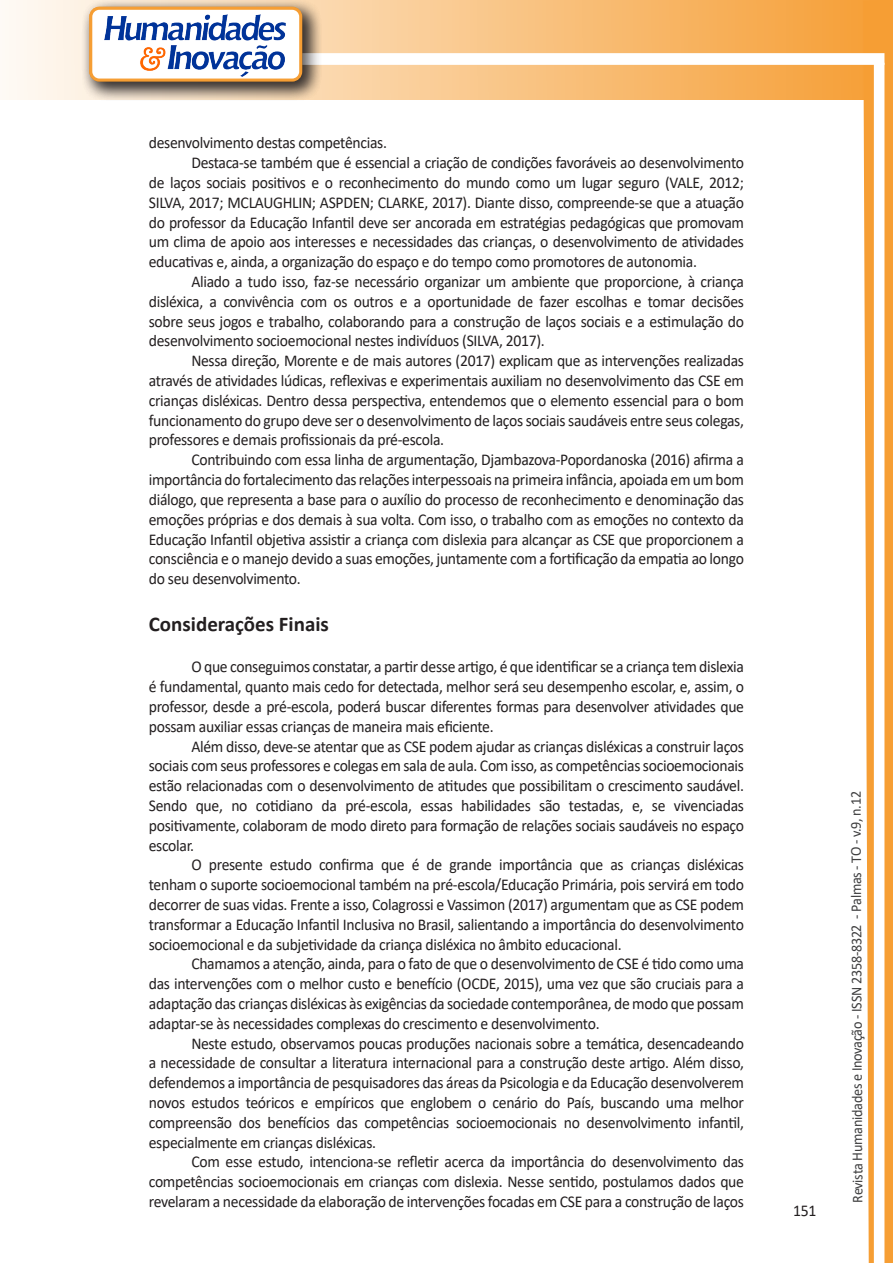
<style>
.page{position:relative;width:893px;height:1263px;background:#fff}
.page>*{position:absolute;margin:0;border:0;box-sizing:border-box;transform-origin:0 0}
.Titulo_2{font:700 21px "Calibri";color:#231f20}
.texto{font:16.5px/19.8px "Calibri";letter-spacing:-.02em;color:#231f20;text-align:justify;scale:.95 1}
.t1{font:15px "Calibri";letter-spacing:-.025em;color:#3e3e3f;scale:.95 1}
</style>
<div class="page">
<svg style="left:5px;top:0;width:858px;height:100px;background:#f9c484"></svg>
<div style="left:302px;top:53px;width:582px;height:12px;background:#fff;border:2px solid #fff"></div>
<svg style="left:863px;top:0;width:30px;height:1263px"></svg>
<div style="left:81px;top:0;width:241px;height:102px;background:#231f20;opacity:.75"></div>
<div style="left:91px;top:8px;width:210px;height:72px;background:#fff;border-radius:9px"></div>
<img style="left:104px;top:14px;width:181px;height:62px">
<div style="left:89px;top:7px;width:213px;height:75px;border:3px solid #f69e34;border-radius:9px"></div>
<p class="texto" style="left:149px;top:133px;width:252px">desenvolvimento destas competências.</p>
<p class="texto" style="left:149px;top:152px;width:628px;text-indent:43px">Destaca-se também que é essencial a criação de condições favoráveis ao desenvolvimento de laços sociais positivos e o reconhecimento do mundo como um lugar seguro (VALE, 2012; SILVA, 2017; MCLAUGHLIN; ASPDEN; CLARKE, 2017). Diante disso, compreende-se que a atuação do professor da Educação Infantil deve ser ancorada em estratégias pedagógicas que promovam um clima de apoio aos interesses e necessidades das crianças, o desenvolvimento de atividades educativas e, ainda, a organização do espaço e do tempo como promotores de autonomia.</p>
<p class="texto" style="left:149px;top:271px;width:628px;text-indent:43px">Aliado a tudo isso, faz-se necessário organizar um ambiente que proporcione, à criança disléxica, a convivência com os outros e a oportunidade de fazer escolhas e tomar decisões sobre seus jogos e trabalho, colaborando para a construção de laços sociais e a estimulação do desenvolvimento socioemocional nestes indivíduos (SILVA, 2017).</p>
<p class="texto" style="left:149px;top:350px;width:628px;text-indent:43px">Nessa direção, Morente e de mais autores (2017) explicam que as intervenções realizadas através de atividades lúdicas, reflexivas e experimentais auxiliam no desenvolvimento das CSE em crianças disléxicas. Dentro dessa perspectiva, entendemos que o elemento essencial para o bom funcionamento do grupo deve ser o desenvolvimento de laços sociais saudáveis entre seus colegas, professores e demais profissionais da pré-escola.</p>
<p class="texto" style="left:149px;top:449px;width:628px;text-indent:43px">Contribuindo com essa linha de argumentação, Djambazova-Popordanoska (2016) afirma a importância do fortalecimento das relações interpessoais na primeira infância, apoiada em um bom diálogo, que representa a base para o auxílio do processo de reconhecimento e denominação das emoções próprias e dos demais à sua volta. Com isso, o trabalho com as emoções no contexto da Educação Infantil objetiva assistir a criança com dislexia para alcançar as CSE que proporcionem a consciência e o manejo devido a suas emoções, juntamente com a fortificação da empatia ao longo do seu desenvolvimento.</p>
<p class="Titulo_2" style="left:149px;top:609px;width:182px">Considerações Finais</p>
<p class="texto" style="left:149px;top:656px;width:628px;text-indent:43px">O que conseguimos constatar, a partir desse artigo, é que identificar se a criança tem dislexia é fundamental, quanto mais cedo for detectada, melhor será seu desempenho escolar, e, assim, o professor, desde a pré-escola, poderá buscar diferentes formas para desenvolver atividades que possam auxiliar essas crianças de maneira mais eficiente.</p>
<p class="texto" style="left:149px;top:736px;width:628px;text-indent:43px">Além disso, deve-se atentar que as CSE podem ajudar as crianças disléxicas a construir laços sociais com seus professores e colegas em sala de aula. Com isso, as competências socioemocionais estão relacionadas com o desenvolvimento de atitudes que possibilitam o crescimento saudável.<br>Sendo que, no cotidiano da pré-escola, essas habilidades são testadas, e, se vivenciadas positivamente, colaboram de modo direto para formação de relações sociais saudáveis no espaço escolar.</p>
<p class="texto" style="left:149px;top:854px;width:628px;text-indent:43px">O presente estudo confirma que é de grande importância que as crianças disléxicas tenham o suporte socioemocional também na pré-escola/Educação Primária, pois servirá em todo decorrer de suas vidas. Frente a isso, Colagrossi e Vassimon (2017) argumentam que as CSE podem transformar a Educação Infantil Inclusiva no Brasil, salientando a importância do desenvolvimento socioemocional e da subjetividade da criança disléxica no âmbito educacional.</p>
<p class="texto" style="left:149px;top:953px;width:628px;text-indent:43px">Chamamos a atenção, ainda, para o fato de que o desenvolvimento de CSE é tido como uma das intervenções com o melhor custo e benefício (OCDE, 2015), uma vez que são cruciais para a adaptação das crianças disléxicas às exigências da sociedade contemporânea, de modo que possam adaptar-se às necessidades complexas do crescimento e desenvolvimento.</p>
<p class="texto" style="left:149px;top:1033px;width:628px;text-indent:43px">Neste estudo, observamos poucas produções nacionais sobre a temática, desencadeando a necessidade de consultar a literatura internacional para a construção deste artigo. Além disso, defendemos a importância de pesquisadores das áreas da Psicologia e da Educação desenvolverem novos estudos teóricos e empíricos que englobem o cenário do País, buscando uma melhor compreensão dos benefícios das competências socioemocionais no desenvolvimento infantil, especialmente em crianças disléxicas.</p>
<p class="texto" style="left:149px;top:1151px;width:628px;text-indent:43px">Com esse estudo, intenciona-se refletir acerca da importância do desenvolvimento das competências socioemocionais em crianças com dislexia. Nesse sentido, postulamos dados que revelaram a necessidade da elaboração de intervenções focadas em CSE para a construção de laços</p>
<p class="texto" style="left:793px;top:1200px;width:26px">151</p>
<p class="t1" style="left:846px;top:1203px;width:435px;rotate:-90deg">Revista Humanidades e Inovação - ISSN 2358-8322 - Palmas - TO - v.9, n.12</p>
</div>
